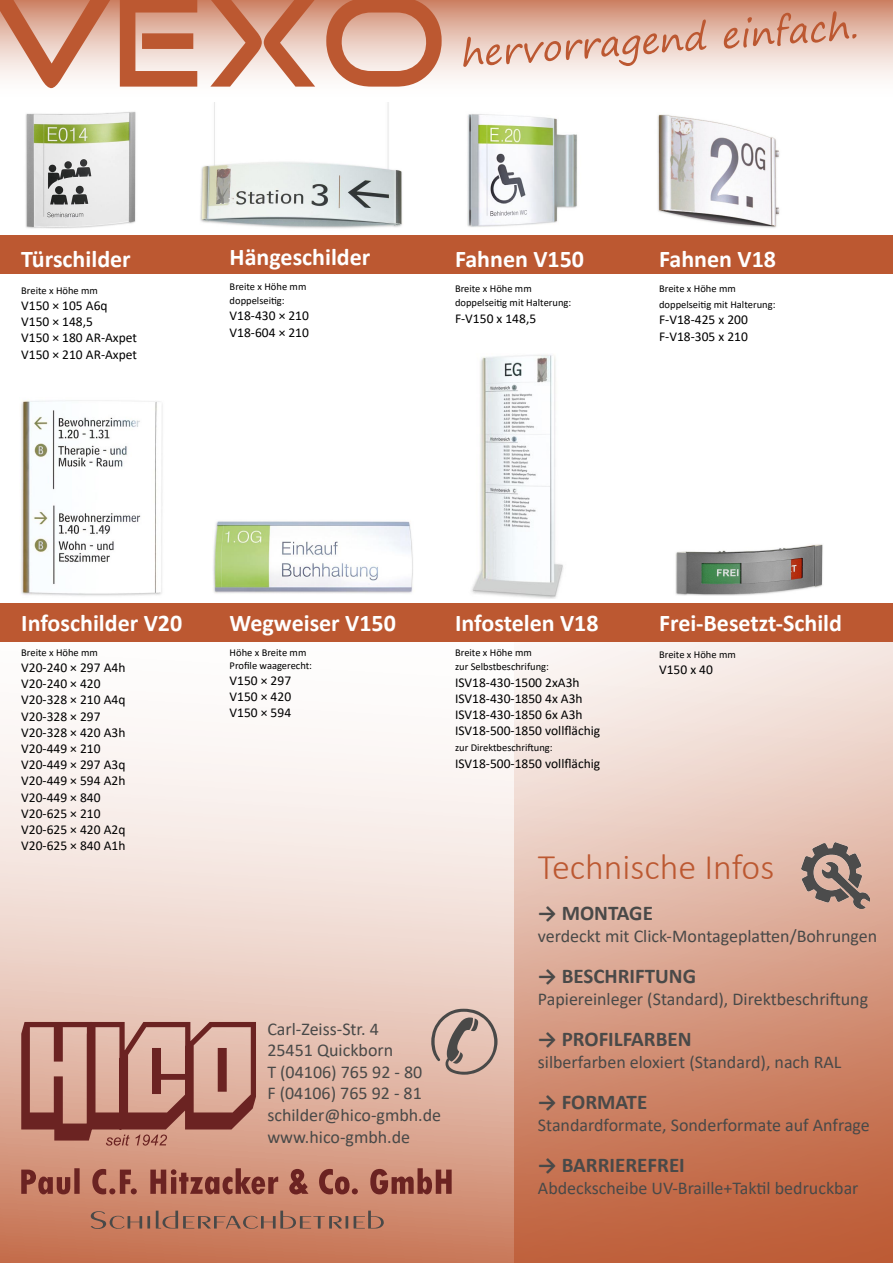
<style>
.page{position:relative;width:893px;height:1263px;background:#fff}
.page>*{position:absolute;margin:0;border:0;box-sizing:border-box;transform-origin:0 0}
.t1{font:300 36px "Calibri";color:#bc5831}
.t2{font:700 24px "Calibri";color:#fff}
.t3{font:700 21px "Calibri";color:#494948}
.t4{font:18px/21.6px "Calibri";color:#494948}
.t5{font:13.5px/16.2px "Calibri";color:#000}
.t6{font:10.5px/14.4px "Calibri";color:#000}
</style>
<div class="page">
<svg style="left:0;top:641px;width:514px;height:622px"></svg>
<div style="left:514px;top:620px;width:379px;height:643px;background:linear-gradient(to bottom,#fdfdfc,#bc5832)"></div>
<img style="left:467px;top:114px;width:110px;height:113px">
<img style="left:193px;top:102px;width:214px;height:134px">
<svg style="left:50px;top:0;width:843px;height:89px"></svg>
<div style="left:0;top:603px;width:893px;height:38px;background:#bc5831"></div>
<div style="left:0;top:236px;width:893px;height:38px;background:#bc5831"></div>
<svg style="left:0;top:0;width:442px;height:88px;background:#d8a089"></svg>
<svg style="left:463px;top:8px;width:393px;height:70px;background:#e5bfb0"></svg>
<img style="left:25px;top:111px;width:111px;height:118px">
<img style="left:471px;top:354px;width:92px;height:245px">
<img style="left:213px;top:521px;width:200px;height:73px">
<img style="left:21px;top:400px;width:142px;height:196px">
<img style="left:657px;top:114px;width:123px;height:114px">
<img style="left:675px;top:544px;width:148px;height:52px">
<img style="left:802px;top:842px;width:67px;height:67px">
<svg style="left:91px;top:1210px;width:293px;height:19px;background:#b27760"></svg>
<svg style="left:21px;top:1168px;width:431px;height:26px;background:#a96555"></svg>
<svg style="left:21px;top:1022px;width:235px;height:123px;background:#b67e72"></svg>
<svg style="left:431px;top:1009px;width:66px;height:66px;background:#bda298"></svg>
<h2 class="t2" style="left:21px;top:242px;width:111px">Türschilder</h2>
<p class="t6" style="left:21px;top:283px;width:78px">Breite x Höhe mm</p>
<p class="t5" style="left:21px;top:297px;width:117px">V150 × 105 A6q<br>V150 × 148,5<br>V150 × 180 AR-Axpet<br>V150 × 210 AR-Axpet</p>
<h2 class="t2" style="left:230px;top:240px;width:142px">Hängeschilder</h2>
<p class="t6" style="left:230px;top:279px;width:78px">Breite x Höhe mm doppelseitig:</p>
<p class="t5" style="left:230px;top:307px;width:81px">V18-430 × 210<br>V18-604 × 210</p>
<h2 class="t2" style="left:455px;top:242px;width:131px">Fahnen V150</h2>
<p class="t6" style="left:455px;top:281px;width:118px">Breite x Höhe mm doppelseitig mit Halterung:</p>
<p class="t5" style="left:455px;top:310px;width:83px">F-V150 x 148,5</p>
<h2 class="t2" style="left:659px;top:242px;width:118px">Fahnen V18</h2>
<p class="t6" style="left:659px;top:280px;width:118px;line-height:16.2px">Breite x Höhe mm doppelseitig mit Halterung:</p>
<p class="t5" style="left:659px;top:311px;width:90px">F-V18-425 x 200<br>F-V18-305 x 210</p>
<h2 class="t2" style="left:21px;top:606px;width:163px">Infoschilder V20</h2>
<p class="t6" style="left:21px;top:645px;width:78px">Breite x Höhe mm</p>
<p class="t5" style="left:21px;top:659px;width:106px">V20-240 × 297 A4h<br>V20-240 × 420<br>V20-328 × 210 A4q<br>V20-328 × 297<br>V20-328 × 420 A3h<br>V20-449 × 210<br>V20-449 × 297 A3q<br>V20-449 × 594 A2h<br>V20-449 × 840<br>V20-625 × 210<br>V20-625 × 420 A2q<br>V20-625 × 840 A1h</p>
<h2 class="t2" style="left:230px;top:606px;width:168px">Wegweiser V150</h2>
<p class="t6" style="left:230px;top:646px;width:84px;line-height:12.6px">Höhe x Breite mm<br>Profile waagerecht:</p>
<p class="t5" style="left:230px;top:672px;width:63px;text-align:justify">V150 × 297<br>V150 × 420<br>V150 × 594</p>
<h2 class="t2" style="left:455px;top:606px;width:145px">Infostelen V18</h2>
<p class="t6" style="left:455px;top:645px;width:95px">Breite x Höhe mm<br>zur Selbstbeschrifung:</p>
<p class="t5" style="left:455px;top:674px;width:147px">ISV18-430-1500 2xA3h<br>ISV18-430-1850 4x A3h<br>ISV18-430-1850 6x A3h<br>ISV18-500-1850 vollflächig</p>
<p class="t6" style="left:455px;top:740px;width:99px">zur Direktbeschriftung:</p>
<p class="t5" style="left:455px;top:755px;width:147px">ISV18-500-1850 vollflächig</p>
<h2 class="t2" style="left:659px;top:606px;width:184px">Frei-Besetzt-Schild</h2>
<p class="t6" style="left:659px;top:647px;width:78px">Breite x Höhe mm</p>
<p class="t5" style="left:659px;top:661px;width:55px">V150 x 40</p>
<h3 class="t4" style="left:267px;top:1017px;width:175px">Carl-Zeiss-Str. 4<br>25451 Quickborn<br>T (04106) 765 92 - 80<br>F (04106) 765 92 - 81 schilder@hico-gmbh.de www.hico-gmbh.de</h3>
<h1 class="t1" style="left:538px;top:844px;width:238px">Technische Infos</h1>
<h3 class="t3" style="left:538px;top:898px;width:116px">→ MONTAGE</h3>
<h3 class="t4" style="left:538px;top:924px;width:341px">verdeckt mit Click-Montageplatten/Bohrungen</h3>
<h3 class="t3" style="left:538px;top:961px;width:160px">→ BESCHRIFTUNG</h3>
<h3 class="t4" style="left:538px;top:987px;width:332px">Papiereinleger (Standard), Direktbeschriftung</h3>
<h3 class="t3" style="left:538px;top:1024px;width:155px">→ PROFILFARBEN</h3>
<h3 class="t4" style="left:538px;top:1050px;width:305px">silberfarben eloxiert (Standard), nach RAL</h3>
<h3 class="t3" style="left:538px;top:1087px;width:111px">→ FORMATE</h3>
<h3 class="t4" style="left:538px;top:1113px;width:333px">Standardformate, Sonderformate auf Anfrage</h3>
<h3 class="t3" style="left:538px;top:1150px;width:148px">→ BARRIEREFREI</h3>
<h3 class="t4" style="left:538px;top:1176px;width:322px">Abdeckscheibe UV-Braille+Taktil bedruckbar</h3>
</div>
